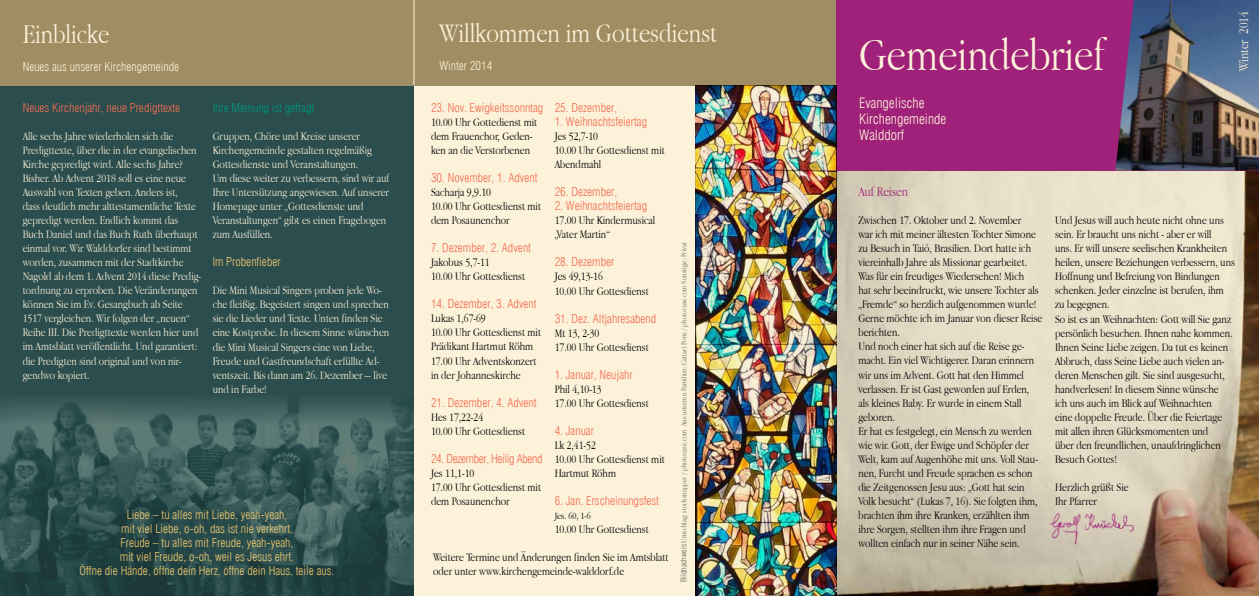
<style>
.page{position:relative;width:1259px;height:596px;background:#fff}
.page>*{position:absolute;margin:0;border:0;box-sizing:border-box;transform-origin:0 0}
.t1{font:300 48px "Apple Garamond";color:#fff}
.t2{font:300 28px "Apple Garamond";color:#fff}
.t3{font:300 condensed 14px/16px "Swiss 721 BT";color:#fff}
.t4{font:300 14px "Apple Garamond";color:#fff}
.t5{font:300 14px "Apple Garamond";color:#a3238f}
.t6{font:300 12px/14px "Apple Garamond";color:#000}
.t7{font:300 12px/14px "Apple Garamond";color:#fff}
.t8{font:300 condensed 12px "Swiss 721 BT";color:#f77462}
.t9{font:300 condensed 12px/14px "Swiss 721 BT";color:#f4d482;text-align:center}
.t10{font:300 condensed 12px "Swiss 721 BT";color:#fff}
.t11{font:300 condensed 12px "Swiss 721 BT";letter-spacing:-.03em;color:#f77462}
.t12{font:300 condensed 12px "Swiss 721 BT";color:#00a08e}
.t13{font:300 10px "Apple Garamond";color:#000}
.t14{font:300 8px "Apple Garamond";color:#6d6e71}
.s1{font-family:"Swiss 721 BT";font-stretch:condensed}
</style>
<div class="page">
<img style="left:0;top:0;width:1259px;height:595px">
<h2 class="t2" style="left:23px;top:17px;width:88px">Einblicke</h2>
<h2 class="t2" style="left:439px;top:17px;width:279px">Willkommen im Gottesdienst</h2>
<p class="t10" style="left:23px;top:59px;width:158px">Neues aus unserer Kirchengemeinde</p>
<p class="t10" style="left:439px;top:58px;width:54px">Winter 2014</p>
<p class="t8" style="left:23px;top:100px;width:159px">Neues Kirchenjahr, neue Predigttexte</p>
<p class="t7" style="left:23px;top:129px;width:180px">Alle sechs Jahre wiederholen sich die Predigttexte, über die in der evangelischen Kirche gepredigt wird. Alle sechs Jahre?<br>Bisher. Ab Advent 2018 soll es eine neue Auswahl von Texten geben. Anders ist,<br>dass deutlich mehr alttestamentliche Texte gepredigt werden. Endlich kommt das Buch Daniel und das Buch Ruth überhaupt einmal vor. Wir Walddorfer sind bestimmt worden, zusammen mit der Stadtkirche Nagold ab dem 1. Advent 2014 diese Predig&shy;tordnung zu erproben. Die Veränderungen können Sie im Ev. Gesangbuch ab Seite 1517 vergleichen. Wir folgen der „neuen“ Reihe III. Die Predigttexte werden hier und im Amtsblatt veröffentlicht. Und garantiert: die Predigten sind original und von nir&shy;gendwo kopiert.</p>
<p class="t12" style="left:213px;top:101px;width:103px">Ihre Meinung ist gefragt</p>
<p class="t7" style="left:213px;top:129px;width:178px">Gruppen, Chöre und Kreise unserer Kirchengemeinde gestalten regelmäßig Gottesdienste und Veranstaltungen.<br>Um diese weiter zu verbessern, sind wir auf Ihre Untersützung angewiesen. Auf unserer Homepage unter „Gottesdienste und Veranstaltungen“ gibt es einen Fragebogen zum Ausfüllen.</p>
<p class="t9" style="left:213px;top:255px;width:70px">Im Probenfieber</p>
<p class="t7" style="left:213px;top:283px;width:178px">Die Mini Musical Singers proben jede Wo&shy;che fleißig. Begeistert singen und sprechen sie die Lieder und Texte. Unten finden Sie eine Kostprobe. In diesem Sinne wünschen die Mini Musical Singers eine von Liebe, Freude und Gastfreundschaft erfüllte Ad&shy;ventszeit. Bis dann am 26. Dezember – live und in Farbe!</p>
<p class="t9" style="left:80px;top:507px;width:256px">Liebe – tu alles mit Liebe, yeah-yeah,<br>mit viel Liebe, o-oh, das ist nie verkehrt.<br>Freude – tu alles mit Freude, yeah-yeah,<br>mit viel Freude, o-oh, weil es Jesus ehrt.<br>Öffne die Hände, öffne dein Herz, öffne dein Haus, teile aus.</p>
<p class="t8" style="left:431px;top:100px;width:114px">23. Nov. Ewigkeitssonntag</p>
<p class="t6" style="left:431px;top:115px;width:108px">10.00 Uhr Gottedienst mit dem Frauenchor, Geden&shy;ken an die Verstorbenen</p>
<p class="t8" style="left:431px;top:170px;width:108px">30. November, 1. Advent</p>
<p class="t6" style="left:431px;top:185px;width:112px">Sacharja 9,9.10<br>10.00 Uhr Gottesdienst mit dem Posaunenchor</p>
<p class="t8" style="left:431px;top:240px;width:102px">7. Dezember, 2. Advent</p>
<p class="t6" style="left:431px;top:255px;width:96px">Jakobus 5,7-11<br>10.00 Uhr Gottesdienst</p>
<p class="t8" style="left:431px;top:297px;width:107px">14. Dezember, 3. Advent</p>
<p class="t6" style="left:431px;top:311px;width:112px">Lukas 1,67-69<br>10.00 Uhr Gottesdienst mit<br>Prädikant Hartmut Röhm<br>17.00 Uhr Adventskonzert in der Johanneskirche</p>
<p class="t8" style="left:431px;top:395px;width:107px">21. Dezember, 4. Advent</p>
<p class="t6" style="left:431px;top:409px;width:96px">Hes 17,22-24<br>10.00 Uhr Gottesdienst</p>
<p class="t11" style="left:431px;top:451px;width:113px">24. Dezember, Heilig Abend</p>
<p class="t6" style="left:431px;top:465px;width:112px">Jes 11,1-10<br>17.00 Uhr Gottesdienst mit dem Posaunenchor</p>
<p class="t8" style="left:555px;top:101px;width:64px">25. Dezember,</p>
<p class="t8" style="left:555px;top:115px;width:94px">1. Weihnachtsfeiertag</p>
<p class="t6" style="left:555px;top:129px;width:112px">Jes 52,7-10<br>10.00 Uhr Gottesdienst mit<br>Abendmahl</p>
<p class="t8" style="left:555px;top:185px;width:64px">26. Dezember,</p>
<p class="t8" style="left:555px;top:199px;width:94px">2. Weihnachtsfeiertag</p>
<p class="t6" style="left:555px;top:213px;width:102px">17.00 Uhr Kindermusical „Vater Martin“</p>
<p class="t8" style="left:555px;top:255px;width:61px">28. Dezember</p>
<p class="t6" style="left:555px;top:269px;width:96px">Jes 49,13-16<br>10.00 Uhr Gottesdienst</p>
<p class="t8" style="left:555px;top:311px;width:103px">31. Dez. Altjahresabend</p>
<p class="t6" style="left:555px;top:325px;width:96px">Mt 13, 2-30<br>17.00 Uhr Gottesdienst</p>
<p class="t8" style="left:555px;top:367px;width:79px">1. Januar, Neujahr</p>
<p class="t6" style="left:555px;top:381px;width:96px">Phil 4,10-13<br>17.00 Uhr Gottesdienst</p>
<p class="t8" style="left:555px;top:423px;width:41px">4. Januar</p>
<p class="t6" style="left:555px;top:437px;width:112px">Lk 2,41-52<br>10.00 Uhr Gottesdienst mit<br>Hartmut Röhm</p>
<p class="t8" style="left:555px;top:493px;width:106px">6. Jan. Erscheinungsfest</p>
<p class="t13" style="left:555px;top:509px;width:38px">Jes. 60, 1-6</p>
<p class="t6" style="left:555px;top:521px;width:96px">10.00 Uhr Gottesdienst</p>
<p class="t6" style="left:433px;top:549px;width:237px">Weitere Termine und Änderungen finden Sie im Amtsblatt oder unter www.kirchengemeinde-walddorf.de</p>
<p class="t14" style="left:679px;top:581px;width:341px;rotate:-90deg"><span class="s1">Bildnachweis</span> Umschlag: stocksnapper / photocase.com Aus unseren Familien: Cattari Pons / photocase.com Sonstige: Privat</p>
<h1 class="t1" style="left:859px;top:26px;width:247px">Gemeindebrief</h1>
<p class="t3" style="left:859px;top:95px;width:89px">Evangelische<br>Kirchengemeinde<br>Walddorf</p>
<p class="t4" style="left:1235px;top:71px;width:62px;rotate:-90deg">Winter 2014</p>
<p class="t5" style="left:858px;top:183px;width:51px">Auf Reisen</p>
<p class="t6" style="left:858px;top:213px;width:185px">Zwischen 17. Oktober und 2. November<br>war ich mit meiner ältesten Tochter Simone zu Besuch in Taió, Brasilien. Dort hatte ich viereinhalb Jahre als Missionar gearbeitet.<br>Was für ein freudiges Wiedersehen! Mich<br>hat sehr beeindruckt, wie unsere Tochter als „Fremde“ so herzlich aufgenommen wurde!<br>Gerne möchte ich im Januar von dieser Reise berichten.<br>Und noch einer hat sich auf die Reise ge&shy;macht. Ein viel Wichtigerer. Daran erinnern wir uns im Advent. Gott hat den Himmel verlassen. Er ist Gast geworden auf Erden, als kleines Baby. Er wurde in einem Stall geboren.<br>Er hat es festgelegt, ein Mensch zu werden wie wir. Gott, der Ewige und Schöpfer der Welt, kam auf Augenhöhe mit uns. Voll Stau&shy;nen, Furcht und Freude sprachen es schon die Zeitgenossen Jesu aus: „Gott hat sein Volk besucht“ (Lukas 7, 16). Sie folgten ihm, brachten ihm ihre Kranken, erzählten ihm ihre Sorgen, stellten ihm ihre Fragen und wollten einfach nur in seiner Nähe sein.</p>
<p class="t6" style="left:1055px;top:213px;width:181px">Und Jesus will auch heute nicht ohne uns sein. Er braucht uns nicht - aber er will<br>uns. Er will unsere seelischen Krankheiten heilen, unsere Beziehungen verbessern, uns Hoffnung und Befreiung von Bindungen schenken. Jeder einzelne ist berufen, ihm zu begegnen.<br>So ist es an Weihnachten: Gott will Sie ganz persönlich besuchen. Ihnen nahe kommen.<br>Ihnen Seine Liebe zeigen. Da tut es keinen Abbruch, dass Seine Liebe auch vielen an&shy;deren Menschen gilt. Sie sind ausgesucht, handverlesen! In diesem Sinne wünsche<br>ich uns auch im Blick auf Weihnachten<br>eine doppelte Freude. Über die Feiertage mit allen ihren Glücksmomenten und<br>über den freundlichen, unaufdringlichen Besuch Gottes!</p>
<p class="t6" style="left:1055px;top:479px;width:75px">Herzlich grüßt Sie<br>Ihr Pfarrer</p>
</div>
